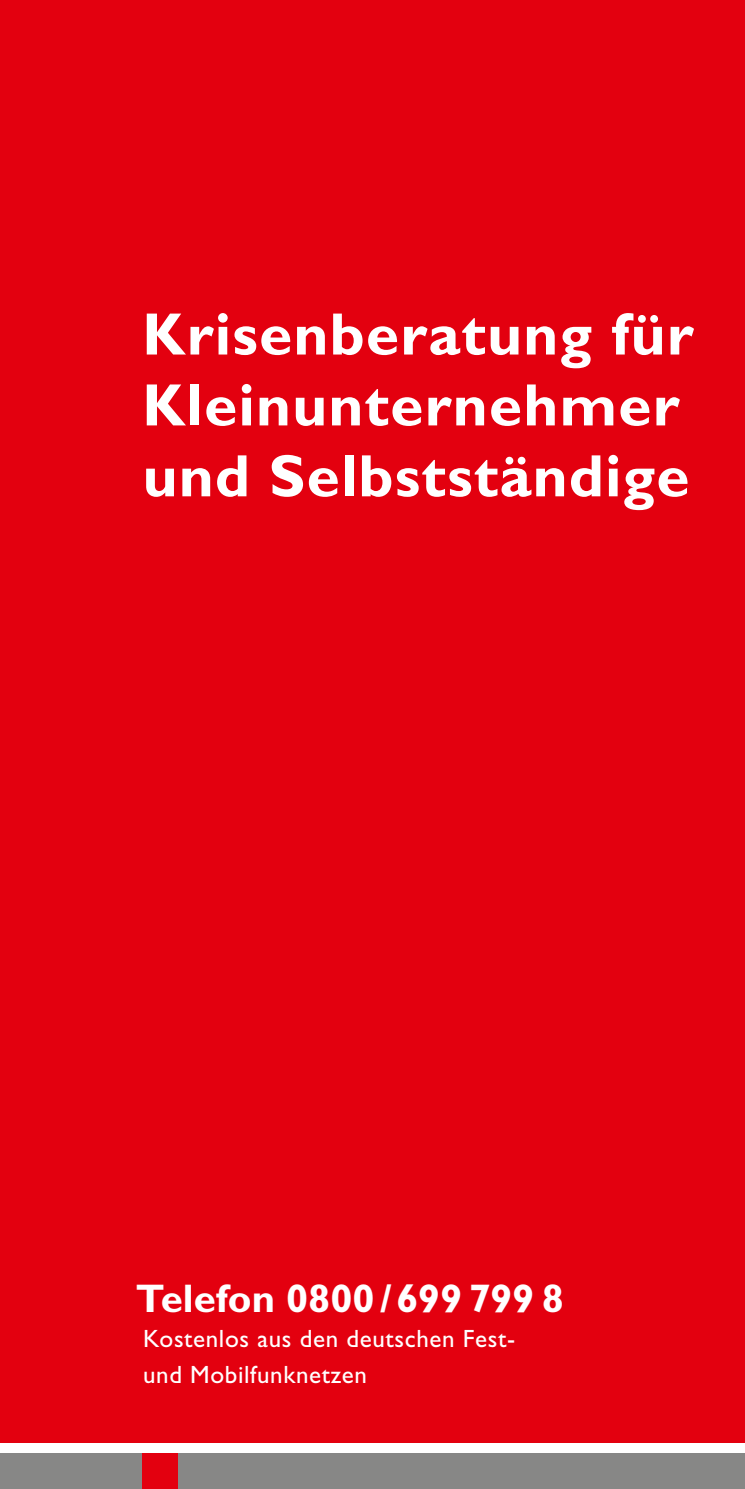
<style>
.page{position:relative;width:745px;height:1489px;background:#fff}
.page>*{position:absolute;margin:0;border:0;box-sizing:border-box;transform-origin:0 0}
.t1{font:700 60px/70.8px "Gill Alt One";letter-spacing:.02em;color:#fff}
.t2{font:700 40px "Gill Alt One";color:#fff}
.t3{font:25px/35.5px "Gill Alt One";letter-spacing:.025em;color:#fff}
</style>
<div class="page">
<div style="left:0;top:0;width:744px;height:1442px;background:#e3000f"></div>
<div style="left:0;top:1453px;width:744px;height:35px;background:#878786"></div>
<div style="left:142px;top:1453px;width:35px;height:35px;background:#e3000f"></div>
<p class="t1" style="left:142px;top:298px;width:552px">Krisenberatung für<br>Kleinunternehmer und Selbstständige</p>
<p class="t2" style="left:136px;top:1274px;width:429px">Telefon 0800 /699 799 8</p>
<p class="t3" style="left:143px;top:1320px;width:373px">Kostenlos aus den deutschen Fest&shy;und Mobilfunknetzen</p>
</div>
